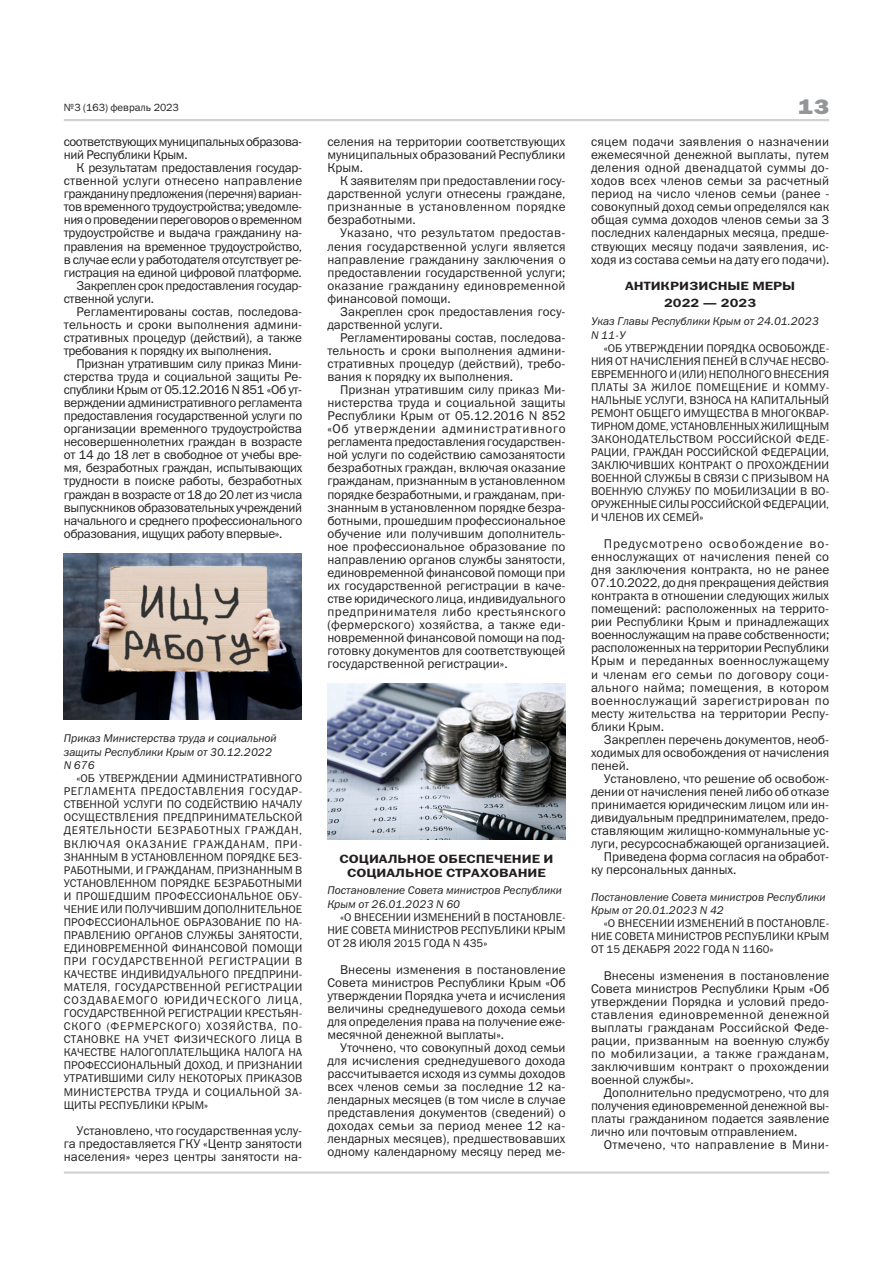
<style>
.page{position:relative;width:893px;height:1263px;background:#fff}
.page>*{position:absolute;margin:0;border:0;box-sizing:border-box;transform-origin:0 0}
.t1{font:21px "Franklin Gothic Heavy C";color:#939598;scale:1.2 1}
.Тело_статьи{font:12.75px/13px "Franklin Gothic Book C";color:#231f20;text-align:justify}
.Тело_статьи-2{font:12.75px/13px "Franklin Gothic Book C";letter-spacing:-.03em;color:#231f20}
.Тело_статьи-3{font:12.75px/13px "Franklin Gothic Book C";letter-spacing:-.025em;color:#231f20}
.Тело_статьи-4{font:12.75px "Franklin Gothic Book C";letter-spacing:.025em;color:#231f20}
.Тело_статьи-5{font:12px/13.5px "Franklin Gothic Demi C";color:#231f20;text-align:center;scale:1.2 1}
.Тело_статьи-6{font:11.25px/13px "Franklin Gothic Book C";color:#231f20;text-align:justify}
.Подпись_документа{font:italic 11.25px/13.5px "Franklin Gothic Book C";color:#231f20}
.t2{font:10.5px "Franklin Gothic Book C";color:#231f20}
</style>
<div class="page">
<hr style="left:64px;top:1171px;width:765px;height:3px;background:#d1d2d4">
<hr style="left:64px;top:119px;width:765px;height:2px;background:#d1d2d4">
<img style="left:64px;top:553px;width:237px;height:166px">
<img style="left:328px;top:683px;width:238px;height:156px">
<p class="t2" style="left:64px;top:101px;width:117px">№3 (163) февраль 2023</p>
<h1 class="t1" style="left:798px;top:95px;width:27px">13</h1>
<p class="Тело_статьи-2" style="left:64px;top:135px;width:240px">соответствующих муниципальных образова&shy;ний Республики Крым.</p>
<p class="Тело_статьи" style="left:64px;top:161px;width:240px;text-indent:13px">К результатам предоставления государ&shy;ственной услуги отнесено направление гражданину предложения (перечня) вариан&shy;тов временного трудоустройства; уведомле&shy;ния о проведении переговоров о временном трудоустройстве и выдача гражданину на&shy;правления на временное трудоустройство, в случае если у работодателя отсутствует ре&shy;гистрация на единой цифровой платформе.</p>
<p class="Тело_статьи-3" style="left:64px;top:279px;width:240px;text-indent:13px">Закреплен срок предоставления государ&shy;ственной услуги.</p>
<p class="Тело_статьи" style="left:64px;top:305px;width:240px;text-indent:13px">Регламентированы состав, последова&shy;тельность и сроки выполнения админи&shy;стративных процедур (действий), а также требования к порядку их выполнения.</p>
<p class="Тело_статьи" style="left:64px;top:357px;width:240px;text-indent:13px">Признан утратившим силу приказ Мини&shy;стерства труда и социальной защиты Ре&shy;спублики Крым от 05.12.2016 N 851 «Об ут&shy;верждении административного регламента предоставления государственной услуги по организации временного трудоустройства несовершеннолетних граждан в возрасте от 14 до 18 лет в свободное от учебы вре&shy;мя, безработных граждан, испытывающих трудности в поиске работы, безработных граждан в возрасте от 18 до 20 лет из числа выпускников образовательных учреждений начального и среднего профессионального образования, ищущих работу впервые».</p>
<p class="Тело_статьи" style="left:327px;top:135px;width:240px">селения на территории соответствующих муниципальных образований Республики Крым.</p>
<p class="Тело_статьи" style="left:327px;top:174px;width:240px;text-indent:13px">К заявителям при предоставлении госу&shy;дарственной услуги отнесены граждане, признанные в установленном порядке безработными.</p>
<p class="Тело_статьи" style="left:327px;top:226px;width:240px;text-indent:13px">Указано, что результатом предостав&shy;ления государственной услуги является направление гражданину заключения о предоставлении государственной услуги; оказание гражданину единовременной финансовой помощи.</p>
<p class="Тело_статьи" style="left:327px;top:305px;width:240px;text-indent:13px">Закреплен срок предоставления госу&shy;дарственной услуги.</p>
<p class="Тело_статьи" style="left:327px;top:331px;width:240px;text-indent:13px">Регламентированы состав, последова&shy;тельность и сроки выполнения админи&shy;стративных процедур (действий), требо&shy;вания к порядку их выполнения.</p>
<p class="Тело_статьи" style="left:327px;top:383px;width:240px;text-indent:13px">Признан утратившим силу приказ Ми&shy;нистерства труда и социальной защиты Республики Крым от 05.12.2016 N 852 «Об утверждении административного регламента предоставления государствен&shy;ной услуги по содействию самозанятости безработных граждан, включая оказание гражданам, признанным в установленном порядке безработными, и гражданам, при&shy;знанным в установленном порядке безра&shy;ботными, прошедшим профессиональное обучение или получившим дополнитель&shy;ное профессиональное образование по направлению органов службы занятости, единовременной финансовой помощи при их государственной регистрации в каче&shy;стве юридического лица, индивидуального предпринимателя либо крестьянского (фермерского) хозяйства, а также еди&shy;новременной финансовой помощи на под&shy;готовку документов для соответствующей государственной регистрации».</p>
<p class="Тело_статьи" style="left:591px;top:135px;width:240px">сяцем подачи заявления о назначении ежемесячной денежной выплаты, путем деления одной двенадцатой суммы до&shy;ходов всех членов семьи за расчетный период на число членов семьи (ранее - совокупный доход семьи определялся как общая сумма доходов членов семьи за 3 последних календарных месяца, предше&shy;ствующих месяцу подачи заявления, ис&shy;ходя из состава семьи на дату его подачи).</p>
<p class="Тело_статьи-5" style="left:625px;top:279px;width:143px">АНТИКРИЗИСНЫЕ МЕРЫ</p>
<p class="Тело_статьи-5" style="left:664px;top:296px;width:78px">2022 — 2023</p>
<p class="Подпись_документа" style="left:591px;top:314px;width:229px">Указ Главы Республики Крым от 24.01.2023<br>N 11-У</p>
<p class="Тело_статьи-6" style="left:591px;top:341px;width:240px;text-indent:13px">«ОБ УТВЕРЖДЕНИИ ПОРЯДКА ОСВОБОЖДЕ-НИЯ ОТ НАЧИСЛЕНИЯ ПЕНЕЙ В СЛУЧАЕ НЕСВО-ЕВРЕМЕННОГО И (ИЛИ) НЕПОЛНОГО ВНЕСЕНИЯ ПЛАТЫ ЗА ЖИЛОЕ ПОМЕЩЕНИЕ И КОММУ-НАЛЬНЫЕ УСЛУГИ, ВЗНОСА НА КАПИТАЛЬНЫЙ РЕМОНТ ОБЩЕГО ИМУЩЕСТВА В МНОГОКВАР-ТИРНОМ ДОМЕ, УСТАНОВЛЕННЫХ ЖИЛИЩНЫМ ЗАКОНОДАТЕЛЬСТВОМ РОССИЙСКОЙ ФЕДЕ-РАЦИИ, ГРАЖДАН РОССИЙСКОЙ ФЕДЕРАЦИИ, ЗАКЛЮЧИВШИХ КОНТРАКТ О ПРОХОЖДЕНИИ ВОЕННОЙ СЛУЖБЫ В СВЯЗИ С ПРИЗЫВОМ НА ВОЕННУЮ СЛУЖБУ ПО МОБИЛИЗАЦИИ В ВО-ОРУЖЕННЫЕ СИЛЫ РОССИЙСКОЙ ФЕДЕРАЦИИ, И ЧЛЕНОВ ИХ СЕМЕЙ»</p>
<p class="Тело_статьи" style="left:591px;top:537px;width:240px;text-indent:13px">Предусмотрено освобождение во&shy;еннослужащих от начисления пеней со дня заключения контракта, но не ранее 07.10.2022, до дня прекращения действия контракта в отношении следующих жилых помещений: расположенных на террито&shy;рии Республики Крым и принадлежащих военнослужащим на праве собственности; расположенных на территории Республики Крым и переданных военнослужащему и членам его семьи по договору соци&shy;ального найма; помещения, в котором военнослужащий зарегистрирован по месту жительства на территории Респу&shy;блики Крым.</p>
<p class="Тело_статьи" style="left:591px;top:733px;width:240px;text-indent:13px">Закреплен перечень документов, необ&shy;ходимых для освобождения от начисления пеней.</p>
<p class="Тело_статьи" style="left:591px;top:772px;width:240px;text-indent:13px">Установлено, что решение об освобож&shy;дении от начисления пеней либо об отказе принимается юридическим лицом или ин&shy;дивидуальным предпринимателем, предо&shy;ставляющим жилищно-коммунальные ус&shy;луги, ресурсоснабжающей организацией.</p>
<p class="Тело_статьи" style="left:591px;top:850px;width:240px;text-indent:13px">Приведена форма согласия на обработ&shy;ку персональных данных.</p>
<p class="Подпись_документа" style="left:591px;top:890px;width:236px">Постановление Совета министров Республики<br>Крым от 20.01.2023 N 42</p>
<p class="Тело_статьи-6" style="left:591px;top:917px;width:240px;text-indent:13px">«О ВНЕСЕНИИ ИЗМЕНЕНИЙ В ПОСТАНОВЛЕ-НИЕ СОВЕТА МИНИСТРОВ РЕСПУБЛИКИ КРЫМ ОТ 15 ДЕКАБРЯ 2022 ГОДА N 1160»</p>
<p class="Тело_статьи" style="left:591px;top:968px;width:240px;text-indent:13px">Внесены изменения в постановление Совета министров Республики Крым «Об утверждении Порядка и условий предо&shy;ставления единовременной денежной выплаты гражданам Российской Феде&shy;рации, призванным на военную службу по мобилизации, а также гражданам, заключившим контракт о прохождении военной службы».</p>
<p class="Тело_статьи" style="left:591px;top:1086px;width:240px;text-indent:13px">Дополнительно предусмотрено, что для получения единовременной денежной вы&shy;платы гражданином подается заявление лично или почтовым отправлением.</p>
<p class="Тело_статьи-4" style="left:604px;top:1138px;width:227px">Отмечено, что направление в Мини-</p>
<p class="Подпись_документа" style="left:64px;top:731px;width:214px">Приказ Министерства труда и социальной защиты Республики Крым от 30.12.2022</p>
<p class="Подпись_документа" style="left:64px;top:758px;width:32px">N 676</p>
<p class="Тело_статьи-6" style="left:64px;top:772px;width:240px;text-indent:13px">«ОБ УТВЕРЖДЕНИИ АДМИНИСТРАТИВНОГО РЕГЛАМЕНТА ПРЕДОСТАВЛЕНИЯ ГОСУДАР-СТВЕННОЙ УСЛУГИ ПО СОДЕЙСТВИЮ НАЧАЛУ ОСУЩЕСТВЛЕНИЯ ПРЕДПРИНИМАТЕЛЬСКОЙ ДЕЯТЕЛЬНОСТИ БЕЗРАБОТНЫХ ГРАЖДАН, ВКЛЮЧАЯ ОКАЗАНИЕ ГРАЖДАНАМ, ПРИ-ЗНАННЫМ В УСТАНОВЛЕННОМ ПОРЯДКЕ БЕЗ-РАБОТНЫМИ, И ГРАЖДАНАМ, ПРИЗНАННЫМ В УСТАНОВЛЕННОМ ПОРЯДКЕ БЕЗРАБОТНЫМИ И ПРОШЕДШИМ ПРОФЕССИОНАЛЬНОЕ ОБУ-ЧЕНИЕ ИЛИ ПОЛУЧИВШИМ ДОПОЛНИТЕЛЬНОЕ ПРОФЕССИОНАЛЬНОЕ ОБРАЗОВАНИЕ ПО НА-ПРАВЛЕНИЮ ОРГАНОВ СЛУЖБЫ ЗАНЯТОСТИ, ЕДИНОВРЕМЕННОЙ ФИНАНСОВОЙ ПОМОЩИ ПРИ ГОСУДАРСТВЕННОЙ РЕГИСТРАЦИИ В КАЧЕСТВЕ ИНДИВИДУАЛЬНОГО ПРЕДПРИНИ-МАТЕЛЯ, ГОСУДАРСТВЕННОЙ РЕГИСТРАЦИИ СОЗДАВАЕМОГО ЮРИДИЧЕСКОГО ЛИЦА, ГОСУДАРСТВЕННОЙ РЕГИСТРАЦИИ КРЕСТЬЯН-СКОГО (ФЕРМЕРСКОГО) ХОЗЯЙСТВА, ПО-СТАНОВКЕ НА УЧЕТ ФИЗИЧЕСКОГО ЛИЦА В КАЧЕСТВЕ НАЛОГОПЛАТЕЛЬЩИКА НАЛОГА НА ПРОФЕССИОНАЛЬНЫЙ ДОХОД, И ПРИЗНАНИИ УТРАТИВШИМИ СИЛУ НЕКОТОРЫХ ПРИКАЗОВ МИНИСТЕРСТВА ТРУДА И СОЦИАЛЬНОЙ ЗА-ЩИТЫ РЕСПУБЛИКИ КРЫМ»</p>
<p class="Тело_статьи" style="left:64px;top:1123px;width:240px;text-indent:13px">Установлено, что государственная услу&shy;га предоставляется ГКУ «Центр занятости населения» через центры занятости на-</p>
<p class="Тело_статьи-5" style="left:340px;top:852px;width:180px">СОЦИАЛЬНОЕ ОБЕСПЕЧЕНИЕ И<br>СОЦИАЛЬНОЕ СТРАХОВАНИЕ</p>
<p class="Подпись_документа" style="left:327px;top:884px;width:236px">Постановление Совета министров Республики<br>Крым от 26.01.2023 N 60</p>
<p class="Тело_статьи-6" style="left:327px;top:910px;width:240px;text-indent:13px">«О ВНЕСЕНИИ ИЗМЕНЕНИЙ В ПОСТАНОВЛЕ-НИЕ СОВЕТА МИНИСТРОВ РЕСПУБЛИКИ КРЫМ ОТ 28 ИЮЛЯ 2015 ГОДА N 435»</p>
<p class="Тело_статьи" style="left:327px;top:962px;width:240px;text-indent:13px">Внесены изменения в постановление Совета министров Республики Крым «Об утверждении Порядка учета и исчисления величины среднедушевого дохода семьи для определения права на получение еже&shy;месячной денежной выплаты».</p>
<p class="Тело_статьи" style="left:327px;top:1041px;width:240px;text-indent:13px">Уточнено, что совокупный доход семьи для исчисления среднедушевого дохода рассчитывается исходя из суммы доходов всех членов семьи за последние 12 ка&shy;лендарных месяцев (в том числе в случае представления документов (сведений) о доходах семьи за период менее 12 ка&shy;лендарных месяцев), предшествовавших одному календарному месяцу перед ме-</p>
</div>
